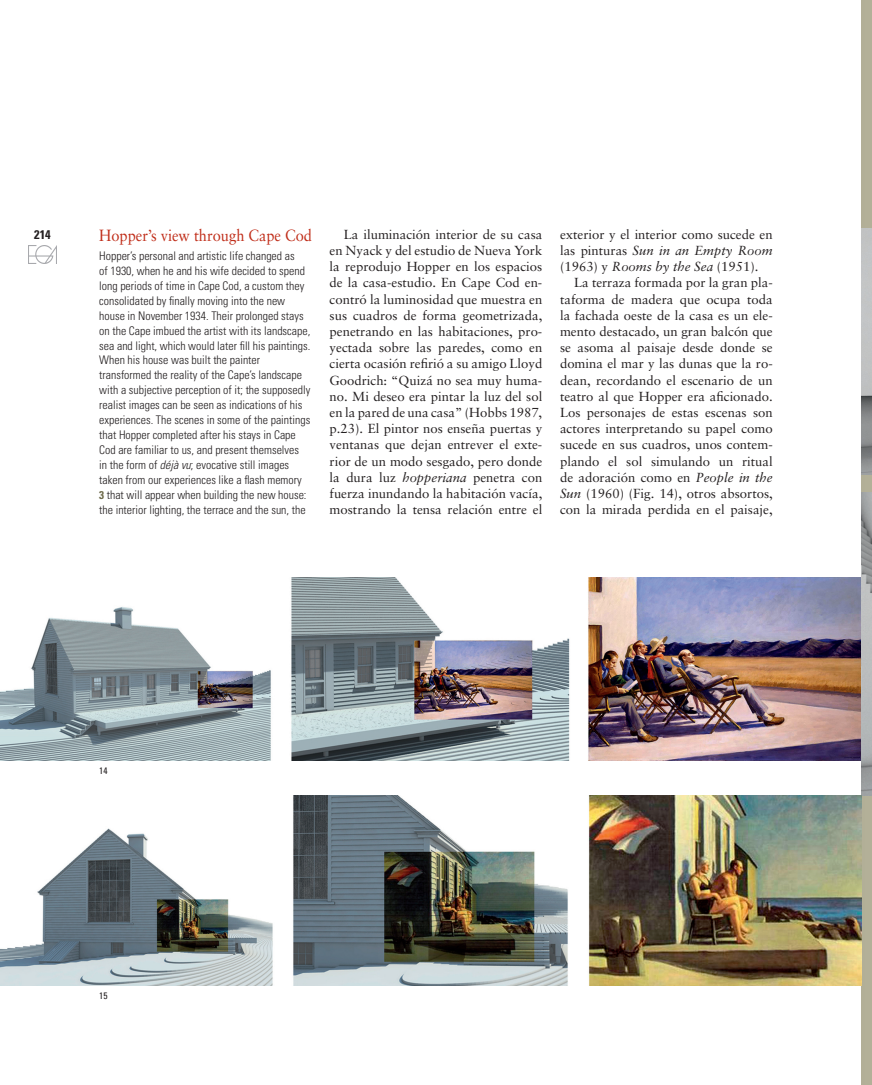
<style>
.page{position:relative;width:872px;height:1085px;background:#fff}
.page>*{position:absolute;margin:0;border:0;box-sizing:border-box;transform-origin:0 0}
.t1{font:16.25px "Sabon";color:#c02d19;scale:.9 1}
.t2{font:13.12px/16.1px "Sabon";color:#231f20;text-align:justify}
.t3{font:700 condensed 12.5px "Univers";color:#231f20}
.t4{font:300 condensed 11.88px/15px "Univers";color:#231f20}
.t5{font:condensed 9.38px "Univers";color:#231f20}
.s1{font-style:italic}
.s2{font-weight:700;font-size:11.25px;color:#6d6a4a}
</style>
<div class="page">
<img style="left:29px;top:246px;width:27px;height:17px">
<div style="left:861px;top:0;width:11px;height:1084px;background:#b3b098"></div>
<img style="left:0;top:577px;width:861px;height:183px">
<img style="left:861px;top:229px;width:11px;height:245px">
<img style="left:861px;top:492px;width:11px;height:303px">
<img style="left:0;top:795px;width:861px;height:190px">
<p class="t3" style="left:34px;top:226px;width:18px">214</p>
<p class="t1" style="left:99px;top:226px;width:238px">Hopper’s view through Cape Cod</p>
<p class="t4" style="left:99px;top:248px;width:212px">Hopper’s personal and artistic life changed as<br>of 1930, when he and his wife decided to spend long periods of time in Cape Cod, a custom they consolidated by finally moving into the new house in November 1934. Their prolonged stays on the Cape imbued the artist with its landscape, sea and light, which would later fill his paintings.<br>When his house was built the painter transformed the reality of the Cape’s landscape with a subjective perception of it; the supposedly realist images can be seen as indications of his experiences. The scenes in some of the paintings that Hopper completed after his stays in Cape Cod are familiar to us, and present themselves<br>in the form of <span class="s1">déjà vu</span>; evocative still images taken from our experiences like a flash memory<br><span class="s2">3</span> that will appear when building the new house: the interior lighting, the terrace and the sun, the</p>
<p class="t2" style="left:330px;top:226px;width:214px;text-indent:14px">La iluminación interior de su casa en Nyack y del estudio de Nueva York la reprodujo Hopper en los espacios de la casa-estudio. En Cape Cod en&shy;contró la luminosidad que muestra en sus cuadros de forma geometrizada, penetrando en las habitaciones, pro&shy;yectada sobre las paredes, como en cierta ocasión refirió a su amigo Lloyd Goodrich: “Quizá no sea muy huma&shy;no. Mi deseo era pintar la luz del sol en la pared de una casa” (Hobbs 1987, p.23). El pintor nos enseña puertas y ventanas que dejan entrever el exte&shy;rior de un modo sesgado, pero donde la dura luz <span class="s1">hopperiana</span> penetra con fuerza inundando la habitación vacía, mostrando la tensa relación entre el</p>
<p class="t2" style="left:560px;top:226px;width:214px">exterior y el interior como sucede en las pinturas <span class="s1">Sun in an Empty Room </span>(1963) y <span class="s1">Rooms by the Sea</span> (1951).</p>
<p class="t2" style="left:560px;top:274px;width:214px;text-indent:14px">La terraza formada por la gran pla&shy;taforma de madera que ocupa toda la fachada oeste de la casa es un ele&shy;mento destacado, un gran balcón que se asoma al paisaje desde donde se domina el mar y las dunas que la ro&shy;dean, recordando el escenario de un teatro al que Hopper era aficionado.<br>Los personajes de estas escenas son actores interpretando su papel como sucede en sus cuadros, unos contem&shy;plando el sol simulando un ritual de adoración como en <span class="s1">People in the Sun</span> (1960) (Fig. 14), otros absortos, con la mirada perdida en el paisaje,</p>
<p class="t5" style="left:99px;top:764px;width:10px">14</p>
<p class="t5" style="left:99px;top:989px;width:10px">15</p>
</div>
